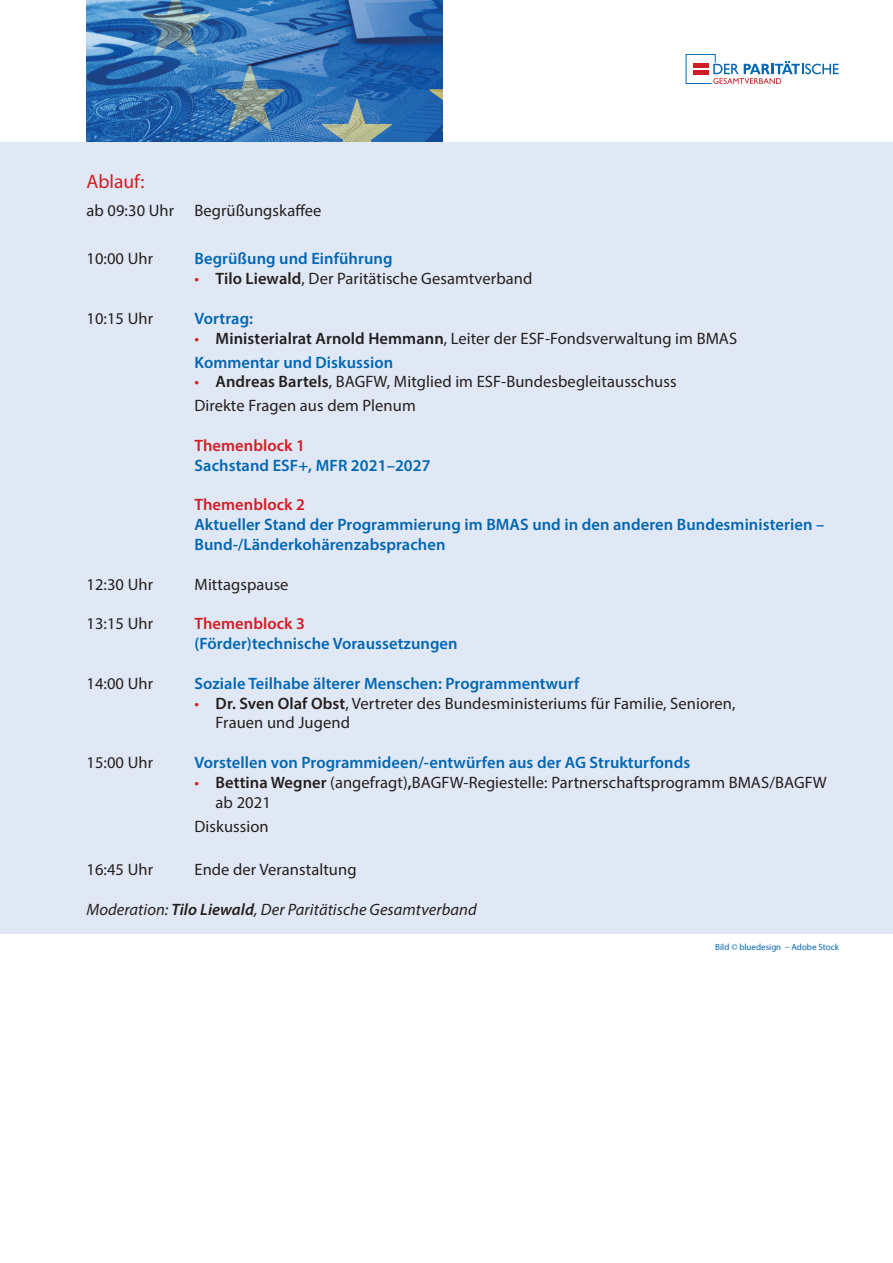
<style>
.page{position:relative;width:893px;height:1263px;background:#fff}
.page>*{position:absolute;margin:0;border:0;box-sizing:border-box;transform-origin:0 0}
.t1{font:19.5px "Myriad Pro";color:#d01e25}
.t2{font:16.5px/24px "Myriad Pro";letter-spacing:.005em;color:#231f20}
.t3{font:600 16.5px/19.8px "Myriad Pro";letter-spacing:.005em;color:#0166b3}
.t4{font:italic 16.5px "Myriad Pro";letter-spacing:.005em;color:#231f20}
.t5{font:600 16.5px "Myriad Pro";letter-spacing:.005em;color:#d01e25}
.t6{font:9px "Myriad Pro";color:#0166b3}
.s1{color:#d01e25}
.s2{font-weight:600}
.s3{font-weight:600;color:#0166b3}
</style>
<div class="page">
<img style="left:86px;top:0;width:356px;height:142px">
<div style="left:0;top:142px;width:893px;height:791px;background:#e1e8f5"></div>
<svg style="left:686px;top:54px;width:153px;height:30px"></svg>
<p class="t1" style="left:86px;top:169px;width:60px">Ablauf:</p>
<p class="t2" style="left:86px;top:198px;width:237px">ab 09:30 Uhr Begrüßungskaffee</p>
<p class="t2" style="left:86px;top:247px;width:68px">10:00 Uhr</p>
<p class="t3" style="left:194px;top:248px;width:200px">Begrüßung und Einführung</p>
<p class="t2" style="left:194px;top:266px;width:339px"><span class="s1">•</span> <span class="s2">Tilo Liewald</span>, Der Paritätische Gesamtverband</p>
<p class="t2" style="left:86px;top:306px;width:68px">10:15 Uhr</p>
<p class="t3" style="left:194px;top:308px;width:60px">Vortrag:</p>
<p class="t2" style="left:194px;top:326px;width:544px"><span class="s1">•</span> <span class="s2">Ministerialrat Arnold Hemmann</span>, Leiter der ESF-Fondsverwaltung im BMAS<br><span class="s3">Kommentar und Diskussion</span></p>
<p class="t2" style="left:194px;top:370px;width:484px"><span class="s1">•</span> <span class="s2">Andreas Bartels</span>, BAGFW, Mitglied im ESF-Bundesbegleitausschuss<br>Direkte Fragen aus dem Plenum</p>
<p class="t5" style="left:194px;top:435px;width:112px">Themenblock 1</p>
<p class="t3" style="left:194px;top:455px;width:238px">Sachstand ESF+, MFR 2021–2027</p>
<p class="t5" style="left:194px;top:494px;width:112px">Themenblock 2</p>
<p class="t3" style="left:194px;top:514px;width:631px">Aktueller Stand der Programmierung im BMAS und in den anderen Bundesministerien –<br>Bund-/Länderkohärenzabsprachen</p>
<p class="t2" style="left:86px;top:572px;width:68px">12:30 Uhr</p>
<p class="t2" style="left:194px;top:572px;width:96px">Mittagspause</p>
<p class="t2" style="left:86px;top:611px;width:68px">13:15 Uhr</p>
<p class="t5" style="left:194px;top:613px;width:112px">Themenblock 3</p>
<p class="t3" style="left:194px;top:633px;width:265px">(Förder)technische Voraussetzungen</p>
<p class="t2" style="left:86px;top:671px;width:68px">14:00 Uhr</p>
<p class="t3" style="left:194px;top:673px;width:386px">Soziale Teilhabe älterer Menschen: Programmentwurf</p>
<p class="t2" style="left:216px;top:693px;width:521px;line-height:19.8px;text-indent:-21px"><span class="s1">•</span> <span class="s2">Dr. Sven Olaf Obst</span>, Vertreter des Bundesministeriums für Familie, Senioren,<br>Frauen und Jugend</p>
<p class="t2" style="left:86px;top:750px;width:68px">15:00 Uhr</p>
<p class="t3" style="left:194px;top:752px;width:497px">Vorstellen von Programmideen/-entwürfen aus der AG Strukturfonds</p>
<p class="t2" style="left:216px;top:772px;width:613px;line-height:19.8px;text-indent:-21px"><span class="s1">•</span> <span class="s2">Bettina Wegner</span> (angefragt)<span class="s2">,</span>BAGFW-Regiestelle: Partnerschaftsprogramm BMAS/BAGFW ab 2021</p>
<p class="t2" style="left:194px;top:814px;width:76px">Diskussion</p>
<p class="t2" style="left:86px;top:858px;width:68px">16:45 Uhr</p>
<p class="t2" style="left:194px;top:858px;width:164px">Ende der Veranstaltung</p>
<p class="t4" style="left:86px;top:899px;width:392px">Moderation: <span class="s2">Tilo Liewald</span>, Der Paritätische Gesamtverband</p>
<p class="t6" style="left:715px;top:941px;width:125px">Bild © bluedesign – Adobe Stock</p>
</div>
